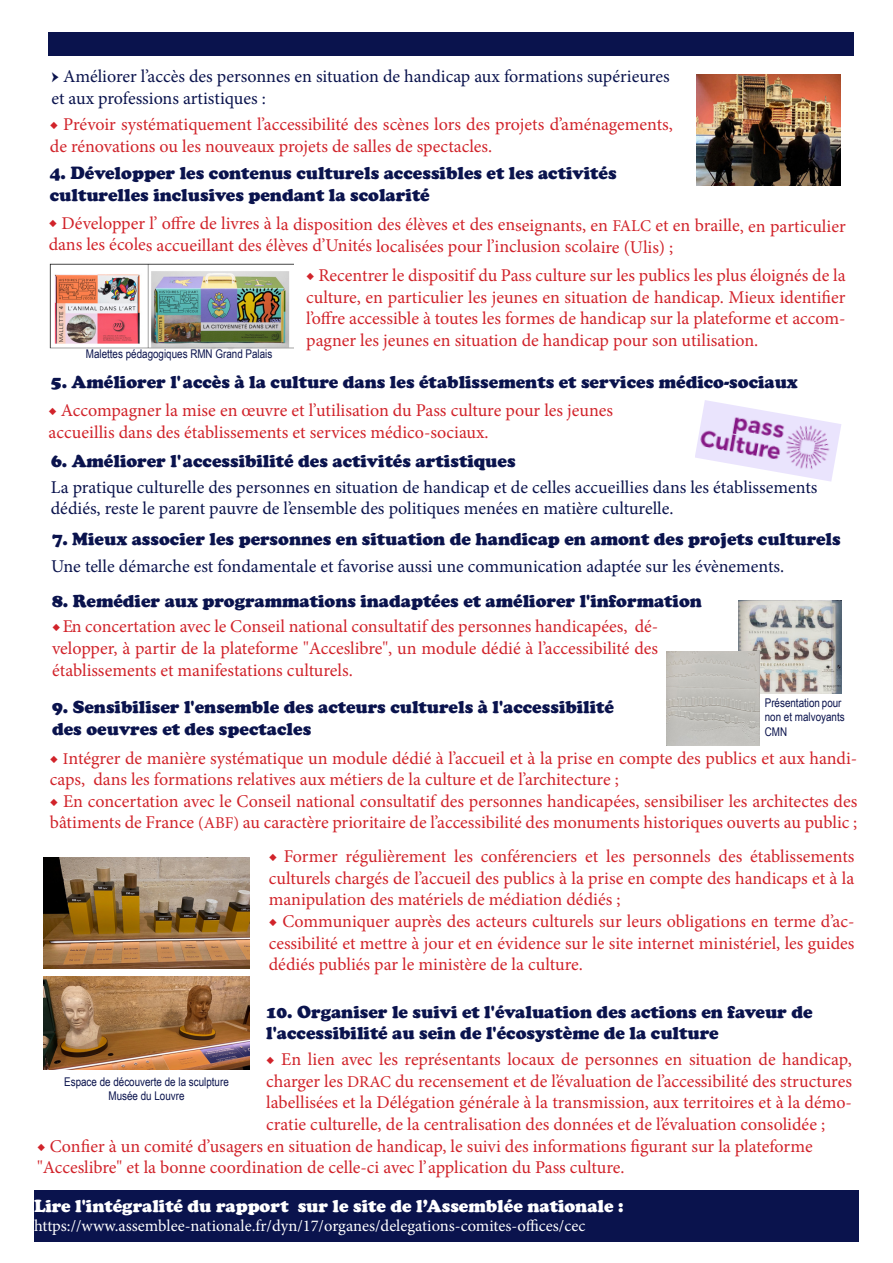
<style>
.page{position:relative;width:893px;height:1263px;background:#fff}
.page>*{position:absolute;margin:0;border:0;box-sizing:border-box;transform-origin:0 0}
.t1{font:18px/21.6px "Minion Pro";color:#d1232a;text-align:justify}
.t2{font:900 18px/21.6px "Cooper";color:#0a134d}
.t3{font:18px/21.6px "Minion Pro";color:#0a134d}
.t4{font:900 18px "Cooper";color:#fff}
.t5{font:16.5px "Minion Pro";color:#fff}
.t6{font:12px "Arial Narrow";color:#0a134d}
.s1{font-size:16.5px}
</style>
<div class="page">
<div style="left:34px;top:1190px;width:825px;height:52px;background:#0a134d"></div>
<div style="left:49px;top:32px;width:805px;height:23px;background:#0a134d"></div>
<img style="left:739px;top:600px;width:102px;height:93px">
<img style="left:44px;top:858px;width:205px;height:110px">
<img style="left:696px;top:74px;width:144px;height:111px">
<img style="left:666px;top:651px;width:94px;height:94px">
<img style="left:695px;top:400px;width:146px;height:82px">
<img style="left:44px;top:976px;width:205px;height:93px">
<img style="left:49px;top:263px;width:244px;height:86px">
<p class="t3" style="left:51px;top:66px;width:620px">→ Améliorer l’accès des personnes en situation de handicap aux formations supérieures et aux professions artistiques :</p>
<p class="t1" style="left:50px;top:114px;width:625px">◆ Prévoir systématiquement l’accessibilité des scènes lors des projets d’aménagements, de rénovations ou les nouveaux projets de salles de spectacles.</p>
<p class="t2" style="left:50px;top:163px;width:568px">4. Développer les contenus culturels accessibles et les activités culturelles inclusives pendant la scolarité</p>
<p class="t1" style="left:49px;top:214px;width:799px">◆ Développer l’ offre de livres à la disposition des élèves et des enseignants, en <span class="s1">FALC</span> et en braille, en particulier dans les écoles accueillant des élèves d’Unités localisées pour l’inclusion scolaire (Ulis) ;</p>
<p class="t6" style="left:86px;top:345px;width:188px">Malettes pédagogiques RMN Grand Palais</p>
<p class="t1" style="left:306px;top:264px;width:541px">◆ Recentrer le dispositif du Pass culture sur les publics les plus éloignés de la culture, en particulier les jeunes en situation de handicap. Mieux identifier l’offre accessible à toutes les formes de handicap sur la plateforme et accom&shy;pagner les jeunes en situation de handicap pour son utilisation.</p>
<p class="t2" style="left:51px;top:371px;width:748px">5. Améliorer l' accès à la culture dans les établissements et services médico-sociaux</p>
<p class="t1" style="left:49px;top:399px;width:566px">◆ Accompagner la mise en œuvre et l’utilisation du Pass culture pour les jeunes accueillis dans des établissements et services médico-sociaux.</p>
<p class="t2" style="left:51px;top:450px;width:466px">6. Améliorer l' accessibilité des activités artistiques</p>
<p class="t3" style="left:51px;top:476px;width:768px">La pratique culturelle des personnes en situation de handicap et de celles accueillies dans les établissements dédiés, reste le parent pauvre de l’ensemble des politiques menées en matière culturelle.</p>
<p class="t2" style="left:52px;top:528px;width:790px">7. Mieux associer les personnes en situation de handicap en amont des projets culturels</p>
<p class="t3" style="left:51px;top:556px;width:735px">Une telle démarche est fondamentale et favorise aussi une communication adaptée sur les évènements.</p>
<p class="t2" style="left:52px;top:590px;width:651px">8. Remédier aux programmations inadaptées et améliorer l'information</p>
<p class="t1" style="left:52px;top:616px;width:608px">◆ En concertation avec le Conseil national consultatif des personnes handicapées, dé&shy;velopper, à partir de la plateforme "Acceslibre", un module dédié à l’accessibilité des établissements et manifestations culturels.</p>
<p class="t2" style="left:52px;top:697px;width:563px">9. Sensibiliser l'ensemble des acteurs culturels à l'accessibilité des oeuvres et des spectacles</p>
<p class="t6" style="left:765px;top:694px;width:78px">Présentation pour</p>
<p class="t6" style="left:765px;top:708px;width:81px">non et malvoyants</p>
<p class="t6" style="left:765px;top:723px;width:24px">CMN</p>
<p class="t1" style="left:50px;top:747px;width:809px">◆ <span class="s1">I</span>ntégrer de manière systématique un module dédié à l’accueil et à la prise en compte des publics et aux handi&shy;caps, dans les formations relatives aux métiers de la culture et de l’architecture ;</p>
<p class="t1" style="left:50px;top:790px;width:809px">◆ En concertation avec le Conseil national consultatif des personnes handicapées, sensibiliser les architectes des bâtiments de France <span class="s1">(ABF)</span> au caractère prioritaire de l’accessibilité des monuments historiques ouverts au public ;</p>
<p class="t1" style="left:269px;top:846px;width:587px">◆ Former régulièrement les conférenciers et les personnels des établissements culturels chargés de l’accueil des publics à la prise en compte des handicaps et à la manipulation des matériels de médiation dédiés ;</p>
<p class="t1" style="left:269px;top:910px;width:587px">◆ Communiquer auprès des acteurs culturels sur leurs obligations en terme d’ac&shy;cessibilité et mettre à jour et en évidence sur le site internet ministériel, les guides dédiés publiés par le ministère de la culture.</p>
<p class="t2" style="left:266px;top:1001px;width:548px">10. Organiser le suivi et l'évaluation des actions en faveur de l'accessibilité au sein de l'écosystème de la culture</p>
<p class="t1" style="left:266px;top:1049px;width:587px">◆ En lien avec les représentants locaux de personnes en situation de handicap, charger les <span class="s1">DRAC</span> du recensement et de l’évaluation de l’accessibilité des structures labellisées et la Délégation générale à la transmission, aux territoires et à la démo&shy;cratie culturelle, de la centralisation des données et de l’évaluation consolidée ;</p>
<p class="t1" style="left:37px;top:1135px;width:777px">◆ Confier à un comité d’usagers en situation de handicap, le suivi des informations figurant sur la plateforme</p>
<p class="t1" style="left:37px;top:1157px;width:589px">"Acceslibre" et la bonne coordination de celle-ci avec l’ application du Pass culture.</p>
<p class="t6" style="left:64px;top:1073px;width:166px">Espace de découverte de la sculpture</p>
<p class="t6" style="left:109px;top:1087px;width:78px">Musée du Louvre</p>
<p class="t4" style="left:34px;top:1195px;width:591px">Lire l'intégralité du rapport sur le site de l’Assemblée nationale :</p>
<p class="t5" style="left:34px;top:1215px;width:553px">https://www.assemblee-nationale.fr/dyn/17/organes/delegations-comites-offices/cec</p>
</div>
